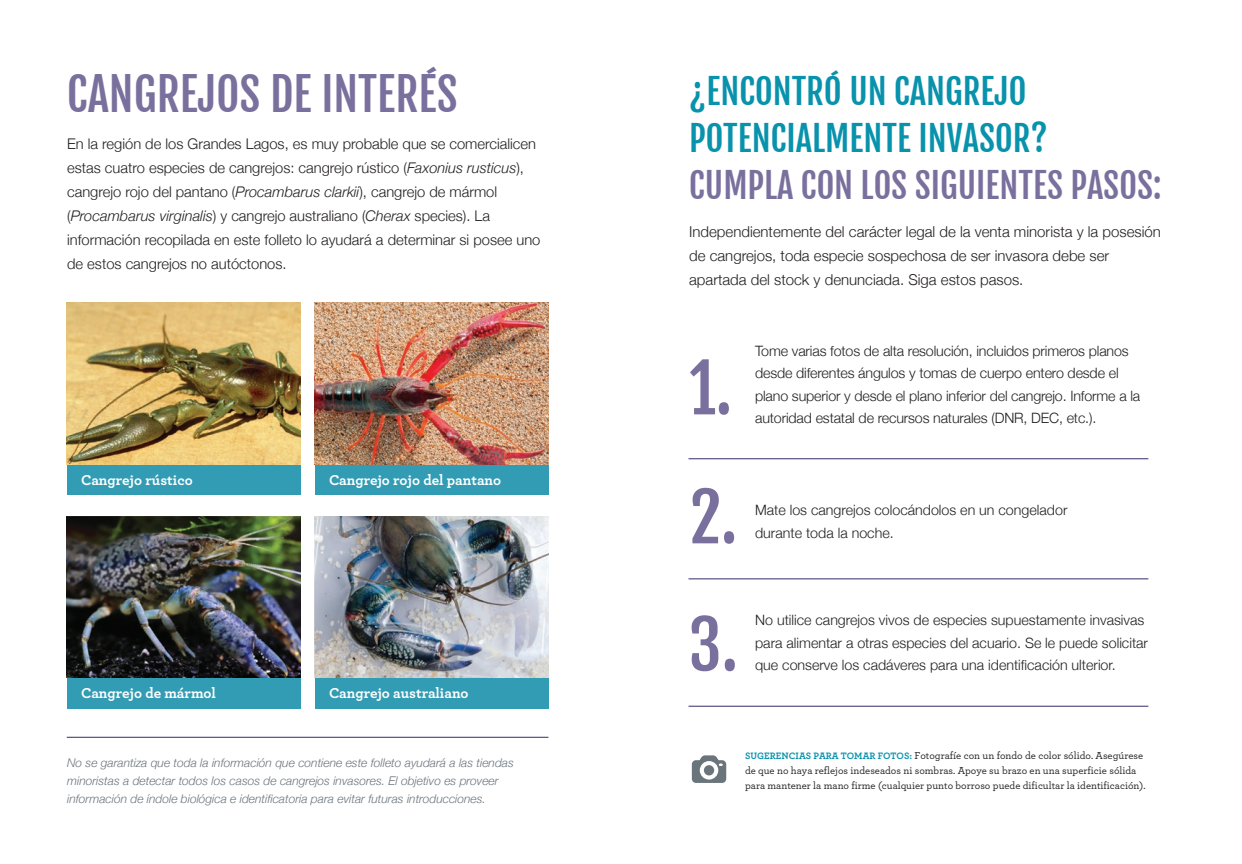
<style>
.page{position:relative;width:1242px;height:864px;background:#fff}
.page>*{position:absolute;margin:0;border:0;box-sizing:border-box;transform-origin:0 0}
.Heading_2{font:66px "Fjalla One";color:#7a709e}
.t1{font:45px "Fjalla One";color:#7a709e}
.t2{font:34.5px/47.4px "Fjalla One";color:#0892ac}
.t3{font:300 15px/24px "Helvetica Neue";color:#231f20}
.t4{font:700 15px "Archer";color:#fff}
.t5{font:300 14.7px/24px "Helvetica Neue";color:#231f20}
.t6{font:300 14.25px/22.5px "Helvetica Neue";color:#231f20}
.Heading_2-2{font:italic 300 12px/18px "Helvetica Neue";color:#6a747b}
.Heading_2-3{font:500 10.5px/15px "Archer Pro";color:#231f20}
.s1{font-style:italic}
.s2{color:#7a709e}
.s3{font-weight:700;font-size:9.75px;color:#0892ac}
</style>
<div class="page">
<div style="left:315px;top:464px;width:233px;height:31px;background:#329cb4"></div>
<div style="left:315px;top:678px;width:233px;height:31px;background:#329cb4"></div>
<div style="left:67px;top:464px;width:233px;height:31px;background:#329cb4"></div>
<div style="left:67px;top:678px;width:233px;height:31px;background:#329cb4"></div>
<img style="left:67px;top:303px;width:233px;height:161px">
<img style="left:315px;top:303px;width:233px;height:161px">
<img style="left:315px;top:517px;width:233px;height:161px">
<img style="left:67px;top:517px;width:233px;height:161px">
<hr style="left:67px;top:737px;width:481px;height:1px;background:#312e67">
<svg style="left:692px;top:755px;width:34px;height:28px"></svg>
<div style="left:704px;top:765px;width:10px;height:10px;background:#6a747b;border-radius:50%"></div>
<hr style="left:688px;top:459px;width:460px;height:1px;background:#312e67">
<hr style="left:688px;top:579px;width:460px;height:1px;background:#312e67">
<hr style="left:688px;top:706px;width:460px;height:1px;background:#312e67">
<h2 class="t1" style="left:67px;top:67px;width:392px">CANGREJOS DE INTERÉS</h2>
<p class="t5" style="left:67px;top:131px;width:475px">En la región de los Grandes Lagos, es muy probable que se comercialicen estas cuatro especies de cangrejos: cangrejo rústico (<span class="s1">Faxonius rusticus</span>), cangrejo rojo del pantano (<span class="s1">Procambarus clarkii</span>), cangrejo de mármol (<span class="s1">Procambarus virginalis</span>) y cangrejo australiano (<span class="s1">Cherax</span> species). La información recopilada en este folleto lo ayudará a determinar si posee uno de estos cangrejos no autóctonos.</p>
<p class="t4" style="left:81px;top:468px;width:113px">Cangrejo rústico</p>
<p class="t4" style="left:329px;top:468px;width:174px">Cangrejo rojo del pantano</p>
<p class="t4" style="left:81px;top:682px;width:136px">Cangrejo de mármol</p>
<p class="t4" style="left:329px;top:682px;width:141px">Cangrejo australiano</p>
<p class="Heading_2-2" style="left:67px;top:753px;width:448px">No se garantiza que toda la información que contiene este folleto ayudará a las tiendas minoristas a detectar todos los casos de cangrejos invasores. El objetivo es proveer información de índole biológica e identificatoria para evitar futuras introducciones.</p>
<h2 class="t2" style="left:689px;top:67px;width:474px">¿ENCONTRÓ UN CANGREJO<br>POTENCIALMENTE INVASOR?<br><span class="s2">CUMPLA CON LOS SIGUIENTES PASOS:</span></h2>
<p class="t3" style="left:689px;top:218px;width:473px">Independientemente del carácter legal de la venta minorista y la posesión de cangrejos, toda especie sospechosa de ser invasora debe ser apartada del stock y denunciada. Siga estos pasos.</p>
<p class="Heading_2" style="left:689px;top:348px;width:44px">1.</p>
<p class="t6" style="left:755px;top:338px;width:387px">Tome varias fotos de alta resolución, incluidos primeros planos desde diferentes ángulos y tomas de cuerpo entero desde el plano superior y desde el plano inferior del cangrejo. Informe a la autoridad estatal de recursos naturales (DNR, DEC, etc.).</p>
<p class="Heading_2" style="left:689px;top:477px;width:50px">2.</p>
<p class="t6" style="left:755px;top:498px;width:314px">Mate los cangrejos colocándolos en un congelador durante toda la noche.</p>
<p class="Heading_2" style="left:688px;top:604px;width:51px">3.</p>
<p class="t6" style="left:755px;top:608px;width:395px">No utilice cangrejos vivos de especies supuestamente invasivas para alimentar a otras especies del acuario. Se le puede solicitar que conserve los cadáveres para una identificación ulterior.</p>
<p class="Heading_2-3" style="left:745px;top:747px;width:402px"><span class="s3">SUGERENCIAS PARA TOMAR FOTOS:</span> Fotografíe con un fondo de color sólido. Asegúrese de que no haya reflejos indeseados ni sombras. Apoye su brazo en una superficie sólida para mantener la mano firme (cualquier punto borroso puede dificultar la identificación).</p>
</div>
